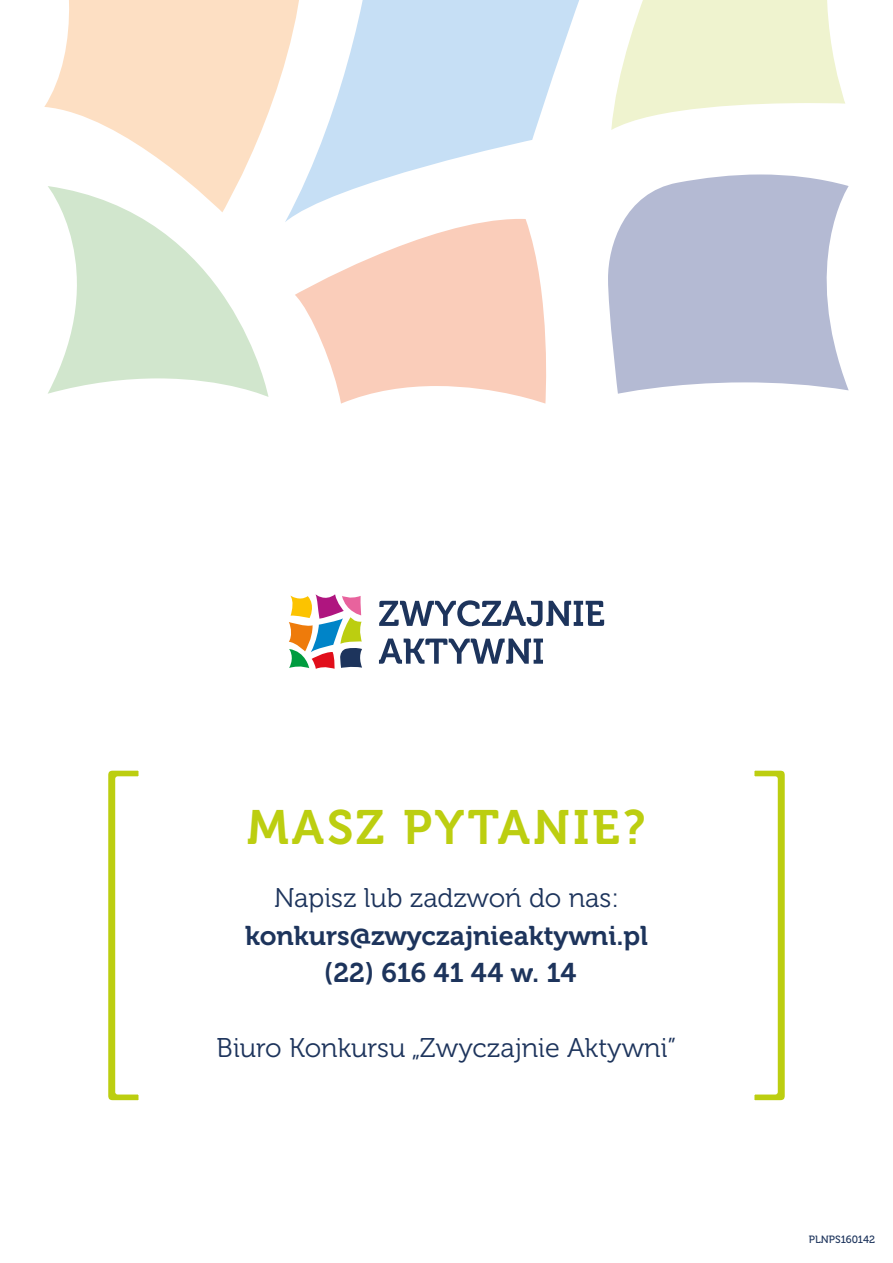
<style>
.page{position:relative;width:893px;height:1263px;background:#fff}
.page>*{position:absolute;margin:0;border:0;box-sizing:border-box;transform-origin:0 0}
.t1{font:48px "Museo 700";letter-spacing:.06em;color:#bcce10}
.t2{font:27px "Museo 300";color:#1d345c}
.t3{font:27px/37.5px "Museo 700";color:#1d345c;text-align:center}
.t4{font:10.5px "Museo 500";color:#1d345c}
</style>
<div class="page">
<svg style="left:108px;top:770px;width:31px;height:331px"></svg>
<svg style="left:754px;top:770px;width:31px;height:331px"></svg>
<svg style="left:379px;top:600px;width:225px;height:26px"></svg>
<svg style="left:379px;top:638px;width:164px;height:26px"></svg>
<svg style="left:289px;top:594px;width:73px;height:75px"></svg>
<svg style="left:638px;top:0;width:207px;height:120px"></svg>
<svg style="left:285px;top:0;width:353px;height:222px;fill:#cae1f5"></svg>
<svg style="left:44px;top:0;width:264px;height:212px;fill:#fddfc3"></svg>
<svg style="left:48px;top:186px;width:220px;height:211px;fill:#d1e6cd"></svg>
<svg style="left:295px;top:219px;width:257px;height:185px;fill:#facdba"></svg>
<svg style="left:608px;top:174px;width:241px;height:220px;fill:#b4bad3"></svg>
<h1 class="t1" style="left:247px;top:801px;width:400px">MASZ PYTANIE?</h1>
<p class="t2" style="left:274px;top:883px;width:346px">Napisz lub zadzwoń do nas:</p>
<p class="t3" style="left:245px;top:917px;width:404px">konkurs@zwyczajnieaktywni.pl (22) 616 41 44 w. 14</p>
<p class="t2" style="left:217px;top:1033px;width:461px">Biuro Konkursu „Zwyczajnie Aktywni”</p>
<p class="t4" style="left:809px;top:1233px;width:68px">PLNPS160142</p>
</div>
